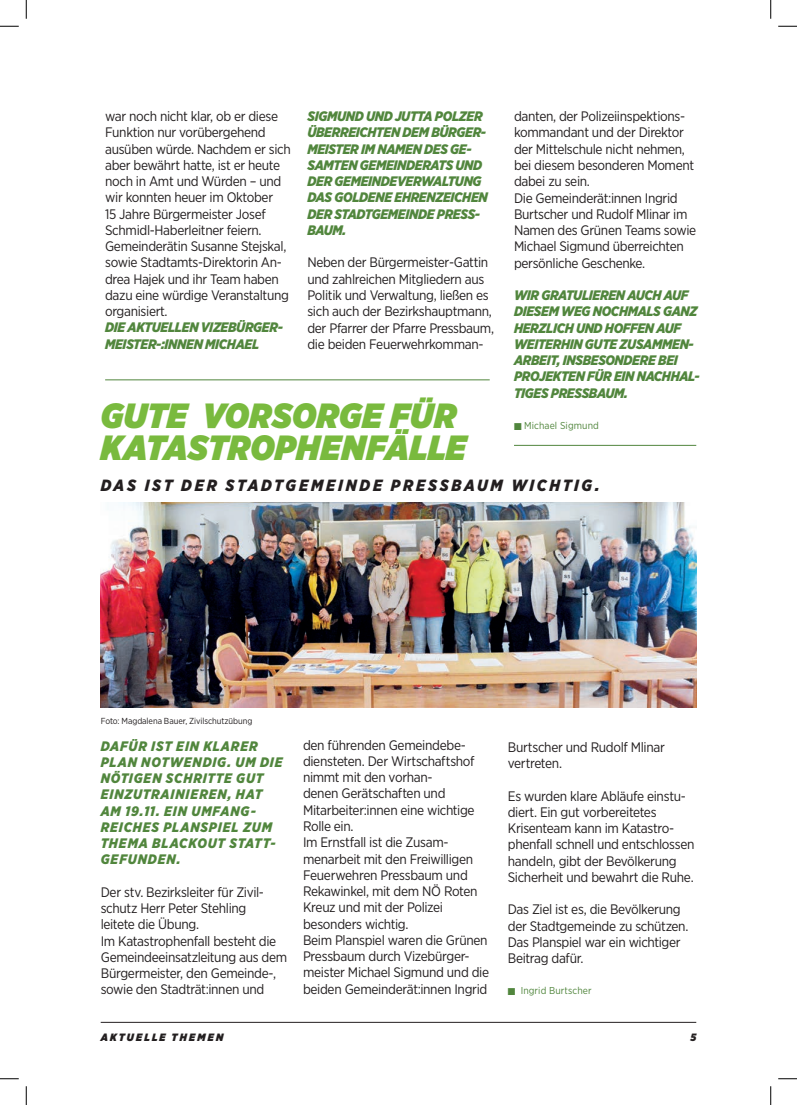
<style>
.page{position:relative;width:797px;height:1105px;background:#fff}
.page>*{position:absolute;margin:0;border:0;box-sizing:border-box;transform-origin:0 0}
.t1{font:italic 900 35px/32.5px "Gotham Narrow";letter-spacing:.01em;color:#79ba3e}
.t2{font:italic 900 16.25px "Gotham Narrow";letter-spacing:.165em;color:#231f20}
.t3{font:13.75px/16.2px "Gotham Narrow";letter-spacing:-.025em;color:#231f20}
.t4{font:italic 900 13.75px/16.2px "Gotham Narrow";letter-spacing:-.025em;color:#51863d}
.t5{font:italic 900 13.75px/16.2px "Gotham Narrow";letter-spacing:.06em;color:#51863d}
.t6{font:italic 900 10.62px "Gotham Narrow";letter-spacing:.205em;color:#231f20}
.t7{font:10px "Gotham Narrow";letter-spacing:.01em;color:#51863d}
.t8{font:8.75px "Gotham Narrow";letter-spacing:-.005em;color:#231f20}
</style>
<div class="page">
<hr style="left:101px;top:1022px;width:595px;height:1px;background:#231f20">
<img style="left:101px;top:502px;width:595px;height:206px">
<hr style="left:105px;top:380px;width:384px;height:1px;background:#51863d">
<hr style="left:514px;top:445px;width:182px;height:1px;background:#51863d">
<svg style="left:0;top:25px;width:19px;height:2px"></svg>
<svg style="left:778px;top:25px;width:19px;height:2px"></svg>
<svg style="left:0;top:1078px;width:19px;height:1px"></svg>
<svg style="left:778px;top:1078px;width:19px;height:1px"></svg>
<svg style="left:25px;top:0;width:2px;height:19px"></svg>
<svg style="left:25px;top:1086px;width:2px;height:19px"></svg>
<svg style="left:770px;top:0;width:1px;height:19px"></svg>
<svg style="left:770px;top:1086px;width:1px;height:19px"></svg>
<p class="t3" style="left:105px;top:108px;width:187px">war noch nicht klar, ob er diese<br>Funktion nur vorübergehend ausüben würde. Nachdem er sich aber bewährt hatte, ist er heute noch in Amt und Würden – und wir konnten heuer im Oktober<br>15 Jahre Bürgermeister Josef<br>Schmidl-Haberleitner feiern.<br>Gemeinderätin Susanne Stejskal, sowie Stadtamts-Direktorin An&shy;drea Hajek und ihr Team haben dazu eine würdige Veranstaltung organisiert.</p>
<p class="t4" style="left:105px;top:319px;width:179px">DIE AKTUELLEN VIZEBÜRGER-<br>MEISTER-:INNEN MICHAEL</p>
<p class="t3" style="left:514px;top:108px;width:184px">danten, der Polizeiinspektions&shy;kommandant und der Direktor der Mittelschule nicht nehmen, bei diesem besonderen Moment dabei zu sein.<br>Die Gemeinderät:innen Ingrid<br>Burtscher und Rudolf Mlinar im<br>Namen des Grünen Teams sowie<br>Michael Sigmund überreichten persönliche Geschenke.</p>
<p class="t4" style="left:514px;top:287px;width:187px">WIR GRATULIEREN AUCH AUF<br>DIESEM WEG NOCHMALS GANZ<br>HERZLICH UND HOFFEN AUF<br>WEITERHIN GUTE ZUSAMMEN-<br>ARBEIT, INSBESONDERE BEI<br>PROJEKTEN FÜR EIN NACHHAL-<br>TIGES PRESSBAUM.</p>
<p class="t7" style="left:514px;top:420px;width:86px">■ Michael Sigmund</p>
<p class="t4" style="left:307px;top:108px;width:182px">SIGMUND UND JUTTA POLZER<br>ÜBERREICHTEN DEM BÜRGER-<br>MEISTER IM NAMEN DES GE-<br>SAMTEN GEMEINDERATS UND<br>DER GEMEINDEVERWALTUNG<br>DAS GOLDENE EHRENZEICHEN<br>DER STADTGEMEINDE PRESS-<br>BAUM.</p>
<p class="t3" style="left:307px;top:254px;width:188px">Neben der Bürgermeister-Gattin und zahlreichen Mitgliedern aus<br>Politik und Verwaltung, ließen es sich auch der Bezirkshauptmann, der Pfarrer der Pfarre Pressbaum, die beiden Feuerwehrkomman-</p>
<h1 class="t1" style="left:101px;top:399px;width:367px">GUTE VORSORGE FÜR<br>KATASTROPHENFÄLLE</h1>
<p class="t2" style="left:101px;top:475px;width:500px">DAS IST DER STADTGEMEINDE PRESSBAUM WICHTIG.</p>
<p class="t8" style="left:101px;top:715px;width:153px">Foto: Magdalena Bauer, Zivilschutzübung</p>
<p class="t5" style="left:101px;top:737px;width:183px">DAFÜR IST EIN KLARER<br>PLAN NOTWENDIG. UM DIE<br>NÖTIGEN SCHRITTE GUT<br>EINZUTRAINIEREN, HAT<br>AM 19.11. EIN UMFANG-<br>REICHES PLANSPIEL ZUM<br>THEMA BLACKOUT STATT-<br>GEFUNDEN.</p>
<p class="t3" style="left:101px;top:884px;width:188px">Der stv. Bezirksleiter für Zivil&shy;schutz Herr Peter Stehling<br>leitete die Übung.<br>Im Katastrophenfall besteht die<br>Gemeindeeinsatzleitung aus dem<br>Bürgermeister, den Gemeinde-, sowie den Stadträt:innen und</p>
<p class="t3" style="left:303px;top:736px;width:188px">den führenden Gemeindebe&shy;diensteten. Der Wirtschaftshof nimmt mit den vorhan-<br>denen Gerätschaften und<br>Mitarbeiter:innen eine wichtige<br>Rolle ein.<br>Im Ernstfall ist die Zusam&shy;menarbeit mit den Freiwilligen<br>Feuerwehren Pressbaum und<br>Rekawinkel, mit dem NÖ Roten<br>Kreuz und mit der Polizei besonders wichtig.<br>Beim Planspiel waren die Grünen<br>Pressbaum durch Vizebürger&shy;meister Michael Sigmund und die beiden Gemeinderät:innen Ingrid</p>
<p class="t3" style="left:508px;top:739px;width:159px">Burtscher und Rudolf Mlinar vertreten.</p>
<p class="t3" style="left:508px;top:787px;width:188px">Es wurden klare Abläufe einstu&shy;diert. Ein gut vorbereitetes<br>Krisenteam kann im Katastro&shy;phenfall schnell und entschlossen handeln, gibt der Bevölkerung<br>Sicherheit und bewahrt die Ruhe.</p>
<p class="t3" style="left:508px;top:901px;width:182px">Das Ziel ist es, die Bevölkerung der Stadtgemeinde zu schützen.<br>Das Planspiel war ein wichtiger<br>Beitrag dafür.</p>
<p class="t7" style="left:508px;top:985px;width:85px">■ Ingrid Burtscher</p>
<p class="t6" style="left:101px;top:1030px;width:124px">AKTUELLE THEMEN</p>
<p class="t6" style="left:690px;top:1030px;width:7px">5</p>
</div>
